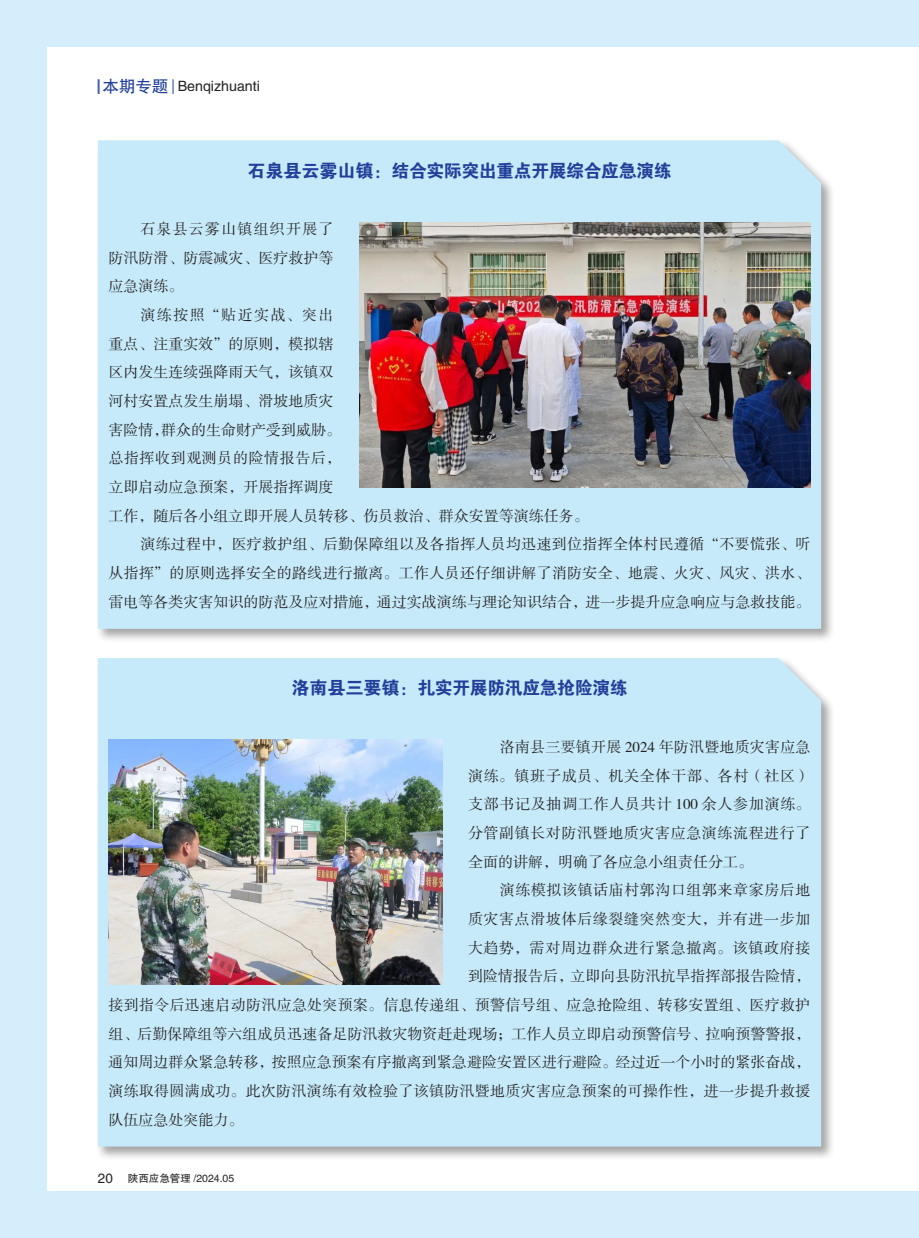
<style>
.page{position:relative;width:919px;height:1238px;background:#fff}
.page>*{position:absolute;margin:0;border:0;box-sizing:border-box;transform-origin:0 0}
.蓝色内文居中{font:18px "FZDHTK GBK1 0";letter-spacing:-.02em;color:#223f99}
.t1{font:15px/28.7px "FZSSK GBK1 0";color:#231f20;text-align:justify}
.t2{font:15px "FZSSK GBK1 0";letter-spacing:.02em;color:#231f20}
.t3{font:15px "FZSSK GBK1 0";letter-spacing:.04em;color:#231f20}
.t4{font:15px "FZSSK GBK1 0";letter-spacing:.045em;color:#231f20}
.t5{font:15px "FZSSK GBK1 0";letter-spacing:.035em;color:#231f20}
.t6{font:14.25px "FZHTK GBK1 0";color:#231f20}
.t7{font:10.5px "FZHTK GBK1 0";color:#231f20}
.s1{font-size:16.5px;color:#223f99}
.s2{font-size:13.5px}
</style>
<div class="page">
<svg style="left:173px;top:79px;width:1px;height:15px"></svg>
<svg style="left:98px;top:79px;width:2px;height:15px"></svg>
<div style="left:0;top:0;width:906px;height:47px;background:#d4effb"></div>
<div style="left:0;top:1191px;width:906px;height:46px;background:#d4effb"></div>
<div style="left:0;top:0;width:47px;height:1237px;background:#d4effb"></div>
<div style="left:906px;top:0;width:12px;height:47px;background:#d4effb"></div>
<div style="left:906px;top:1191px;width:12px;height:46px;background:#d4effb"></div>
<div style="left:96px;top:656px;width:739px;height:504px;background:#231f20;opacity:.4"></div>
<div style="left:98px;top:658px;width:723px;height:488px;background:#c6eafa"></div>
<img style="left:108px;top:739px;width:334px;height:244px">
<div style="left:96px;top:138px;width:739px;height:505px;background:#231f20;opacity:.4"></div>
<div style="left:98px;top:140px;width:723px;height:488px;background:#c6eafa"></div>
<img style="left:359px;top:222px;width:451px;height:265px">
<p class="t6" style="left:102px;top:79px;width:159px"><span class="s1">本期专题</span> Benqizhuanti</p>
<p class="蓝色内文居中" style="left:247px;top:160px;width:425px">石泉县云雾山镇：结合实际突出重点开展综合应急演练</p>
<p class="t1" style="left:108px;top:215px;width:226px;text-indent:32px">石泉县云雾山镇组织开展了防汛防滑、防震减灾、医疗救护等应急演练。</p>
<p class="t1" style="left:108px;top:301px;width:481px;text-align:left;text-indent:32px">演练按照“贴近实战、突出<br>重点、注重实效”的原则，模拟辖<br>区内发生连续强降雨天气，该镇双<br>河村安置点发生崩塌、滑坡地质灾<br>害险情，群众的生命财产受到威胁。<br>总指挥收到观测员的险情报告后，<br>立即启动应急预案，开展指挥调度<br>工作，随后各小组立即开展人员转移、伤员救治、群众安置等演练任务。</p>
<p class="t1" style="left:108px;top:531px;width:703px;text-indent:32px">演练过程中，医疗救护组、后勤保障组以及各指挥人员均迅速到位指挥全体村民遵循“不要慌张、听从指挥”的原则选择安全的路线进行撤离。工作人员还仔细讲解了消防安全、地震、火灾、风灾、洪水、雷电等各类灾害知识的防范及应对措施，通过实战演练与理论知识结合，进一步提升应急响应与急救技能。</p>
<p class="蓝色内文居中" style="left:291px;top:678px;width:337px">洛南县三要镇：扎实开展防汛应急抢险演练</p>
<p class="t1" style="left:468px;top:733px;width:344px;text-indent:32px">洛南县三要镇开展 2024 年防汛暨地质灾害应急演练。镇班子成员、机关全体干部、各村（社区）支部书记及抽调工作人员共计 100 余人参加演练。分管副镇长对防汛暨地质灾害应急演练流程进行了全面的讲解，明确了各应急小组责任分工。</p>
<p class="t5" style="left:500px;top:882px;width:312px">演练模拟该镇话庙村郭沟口组郭来章家房后地</p>
<p class="t3" style="left:468px;top:910px;width:344px">质灾害点滑坡体后缘裂缝突然变大，并有进一步加</p>
<p class="t4" style="left:468px;top:939px;width:344px">大趋势，需对周边群众进行紧急撤离。该镇政府接</p>
<p class="t1" style="left:468px;top:962px;width:344px">到险情报告后，立即向县防汛抗旱指挥部报告险情，</p>
<p class="t2" style="left:108px;top:996px;width:703px">接到指令后迅速启动防汛应急处突预案。信息传递组、预警信号组、应急抢险组、转移安置组、医疗救护</p>
<p class="t1" style="left:108px;top:1019px;width:703px">组、后勤保障组等六组成员迅速备足防汛救灾物资赶赴现场；工作人员立即启动预警信号、拉响预警警报，</p>
<p class="t1" style="left:108px;top:1048px;width:703px">通知周边群众紧急转移，按照应急预案有序撤离到紧急避险安置区进行避险。经过近一个小时的紧张奋战，</p>
<p class="t2" style="left:108px;top:1082px;width:703px">演练取得圆满成功。此次防汛演练有效检验了该镇防汛暨地质灾害应急预案的可操作性，进一步提升救援</p>
<p class="t1" style="left:108px;top:1105px;width:137px">队伍应急处突能力。</p>
<p class="t7" style="left:98px;top:1172px;width:138px"><span class="s2">20</span> 陕西应急管理 /2024.05</p>
</div>
